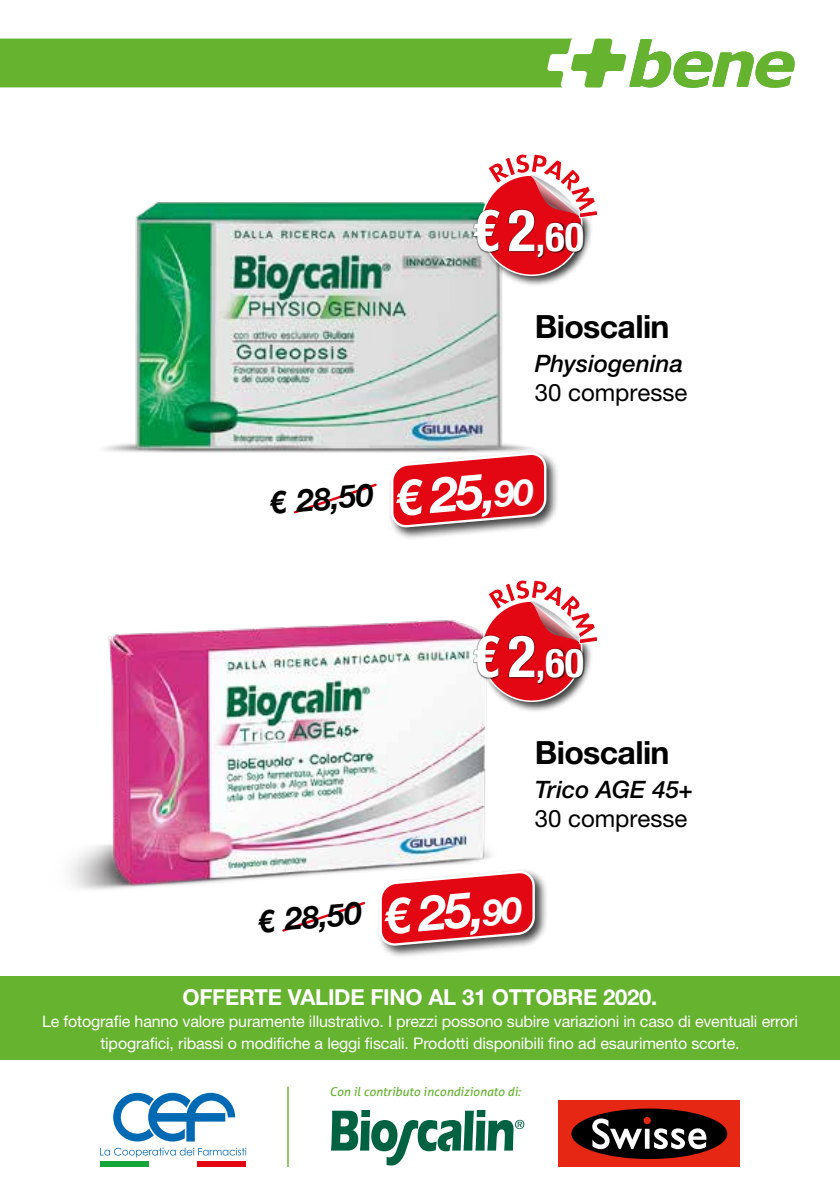
<style>
.page{position:relative;width:840px;height:1191px;background:#fff}
.page>*{position:absolute;margin:0;border:0;box-sizing:border-box;transform-origin:0 0}
.t1{font:italic 700 49.2px "Helvetica Neue";color:#fff}
.t2{font:700 condensed 40px "Helvetica Neue";color:#fff}
.t3{font:700 32px "Helvetica Neue LT Std";letter-spacing:-.02em;color:#000}
.t4{font:italic 700 31.2px "Helvetica Neue";color:#000}
.t5{font:italic 500 24px "Helvetica Neue LT Std";color:#000}
.t6{font:24px "Helvetica Neue LT Std";color:#000}
.t7{font:700 22px "Helvetica Neue LT Std";letter-spacing:-.01em;color:#fff}
.t8{font:16px/22px "Helvetica Neue LT Std";letter-spacing:-.01em;color:#fff;text-align:center}
.t9{font:italic 12.4px "Aller";color:#65b32e}
.s1{font-size:58.4px}
.s2{font-size:36px}
</style>
<div class="page">
<svg style="left:100px;top:1147px;width:146px;height:10px"></svg>
<svg style="left:113px;top:1092px;width:122px;height:49px"></svg>
<div style="left:100px;top:1161px;width:49px;height:6px;background:#13a538"></div>
<div style="left:197px;top:1161px;width:49px;height:6px;background:#e30613"></div>
<hr style="left:287px;top:1086px;width:1px;height:81px;background:#65b32e">
<div style="left:558px;top:1100px;width:181px;height:67px;background:#e52713"></div>
<div style="left:571px;top:1108px;width:155px;height:51px;background:#000;border-radius:50%"></div>
<svg style="left:592px;top:1118px;width:114px;height:31px"></svg>
<svg style="left:331px;top:1110px;width:193px;height:56px"></svg>
<img style="left:104px;top:202px;width:430px;height:251px">
<img style="left:70px;top:620px;width:421px;height:270px">
<svg style="left:0;top:39px;width:794px;height:49px"></svg>
<div style="left:0;top:976px;width:839px;height:83px;background:#65b32e"></div>
<svg style="left:294px;top:483px;width:83px;height:31px"></svg>
<svg style="left:282px;top:902px;width:84px;height:30px"></svg>
<div style="left:387px;top:449px;width:172px;height:91px;background:#000;opacity:.75"></div>
<svg style="left:391px;top:452px;width:155px;height:75px;background:#df3943"></svg>
<div style="left:376px;top:868px;width:171px;height:90px;background:#000;opacity:.75"></div>
<svg style="left:379px;top:870px;width:155px;height:75px"></svg>
<div style="left:479px;top:173px;width:114px;height:114px;background:#000;opacity:.75"></div>
<svg style="left:478px;top:154px;width:120px;height:124px"></svg>
<div style="left:472px;top:209px;width:112px;height:49px;background:#000;opacity:.75"></div>
<div style="left:479px;top:599px;width:114px;height:114px;background:#000;opacity:.75"></div>
<svg style="left:478px;top:580px;width:120px;height:124px"></svg>
<div style="left:472px;top:634px;width:112px;height:50px;background:#000;opacity:.75"></div>
<h2 class="t2" style="left:471px;top:204px;width:114px"><span class="s1">€ 2</span>,60</h2>
<h3 class="t3" style="left:534px;top:307px;width:136px">Bioscalin</h3>
<h3 class="t5" style="left:534px;top:350px;width:150px">Physiogenina</h3>
<h3 class="t6" style="left:534px;top:378px;width:154px">30 compresse</h3>
<h3 class="t4" style="left:267px;top:479px;width:105px;rotate:-5deg">€ 28,50</h3>
<h1 class="t1" style="left:391px;top:460px;width:139px;rotate:-5deg">€ 25,<span class="s2">90</span></h1>
<h2 class="t2" style="left:471px;top:629px;width:114px"><span class="s1">€ 2</span>,60</h2>
<h3 class="t3" style="left:534px;top:733px;width:136px">Bioscalin</h3>
<h3 class="t5" style="left:534px;top:775px;width:160px">Trico AGE 45+</h3>
<h3 class="t6" style="left:534px;top:804px;width:154px">30 compresse</h3>
<h3 class="t4" style="left:256px;top:897px;width:105px;rotate:-5deg">€ 28,50</h3>
<h1 class="t1" style="left:380px;top:878px;width:139px;rotate:-5deg">€ 25,<span class="s2">90</span></h1>
<h3 class="t7" style="left:182px;top:983px;width:476px">OFFERTE VALIDE FINO AL 31 OTTOBRE 2020.</h3>
<p class="t8" style="left:42px;top:1010px;width:757px">Le fotografie hanno valore puramente illustrativo. I prezzi possono subire variazioni in caso di eventuali errori tipografici, ribassi o modifiche a leggi fiscali. Prodotti disponibili fino ad esaurimento scorte.</p>
<p class="t9" style="left:329px;top:1083px;width:193px">Con il contributo incondizionato di:</p>
</div>
